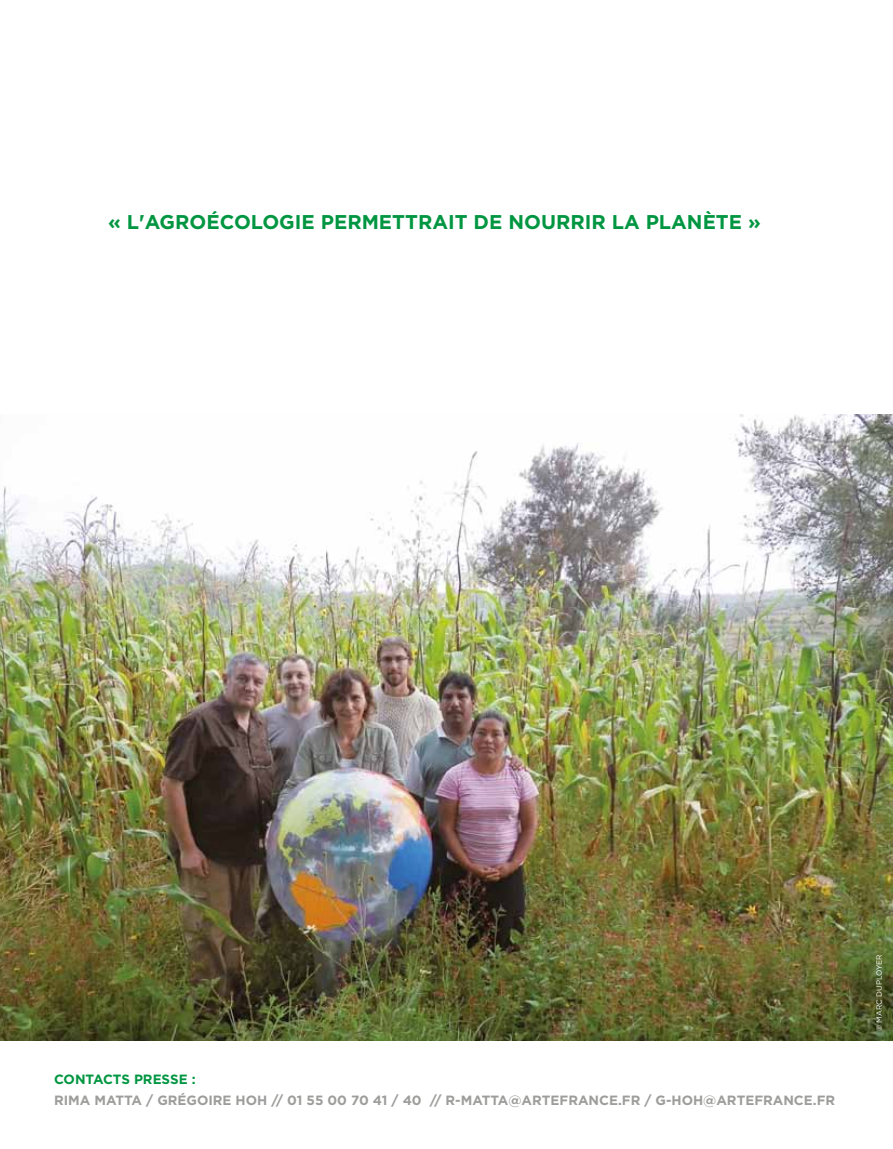
<style>
.page{position:relative;width:893px;height:1149px;background:#fff}
.page>*{position:absolute;margin:0;border:0;box-sizing:border-box;transform-origin:0 0}
.t1{font:700 19.8px "Gotham";color:#009641}
.t2{font:700 13.35px "Gotham";color:#9d9d9c}
.t3{font:700 13.35px "Gotham";color:#009641}
.t4{font:7.5px "Gotham";color:#fff}
</style>
<div class="page">
<img style="left:0;top:415px;width:893px;height:625px">
<h1 class="t1" style="left:108px;top:208px;width:142px">« L'AGRO ÉCOLO</h1>
<h1 class="t1" style="left:279px;top:208px;width:57px">GIE PERMETTR</h1>
<h1 class="t1" style="left:432px;top:208px;width:91px">AITDE NOURRIR</h1>
<h1 class="t1" style="left:612px;top:208px;width:151px">LA PLANÈTE »</h1>
<p class="t3" style="left:54px;top:1070px;width:11px">CONT</p>
<p class="t3" style="left:93px;top:1070px;width:51px">ACTS PRESSE</p>
<p class="t3" style="left:192px;top:1070px;width:5px">:</p>
<p class="t2" style="left:54px;top:1090px;width:153px">RIMA MATTA / GRÉGOIRE</p>
<p class="t2" style="left:236px;top:1090px;width:11px">HOH</p>
<p class="t2" style="left:271px;top:1090px;width:271px">// 01 55 00 70 41 / 40 // R-MATTA@ARTEFR</p>
<p class="t2" style="left:578px;top:1090px;width:105px">ANCE.FR / G-HOH</p>
<p class="t2" style="left:703px;top:1090px;width:34px">@ARTEFR</p>
<p class="t2" style="left:773px;top:1090px;width:54px">ANCE.FR</p>
<p class="t4" style="left:874px;top:1030px;width:76px;rotate:-90deg">© Marc Du ployer</p>
</div>
